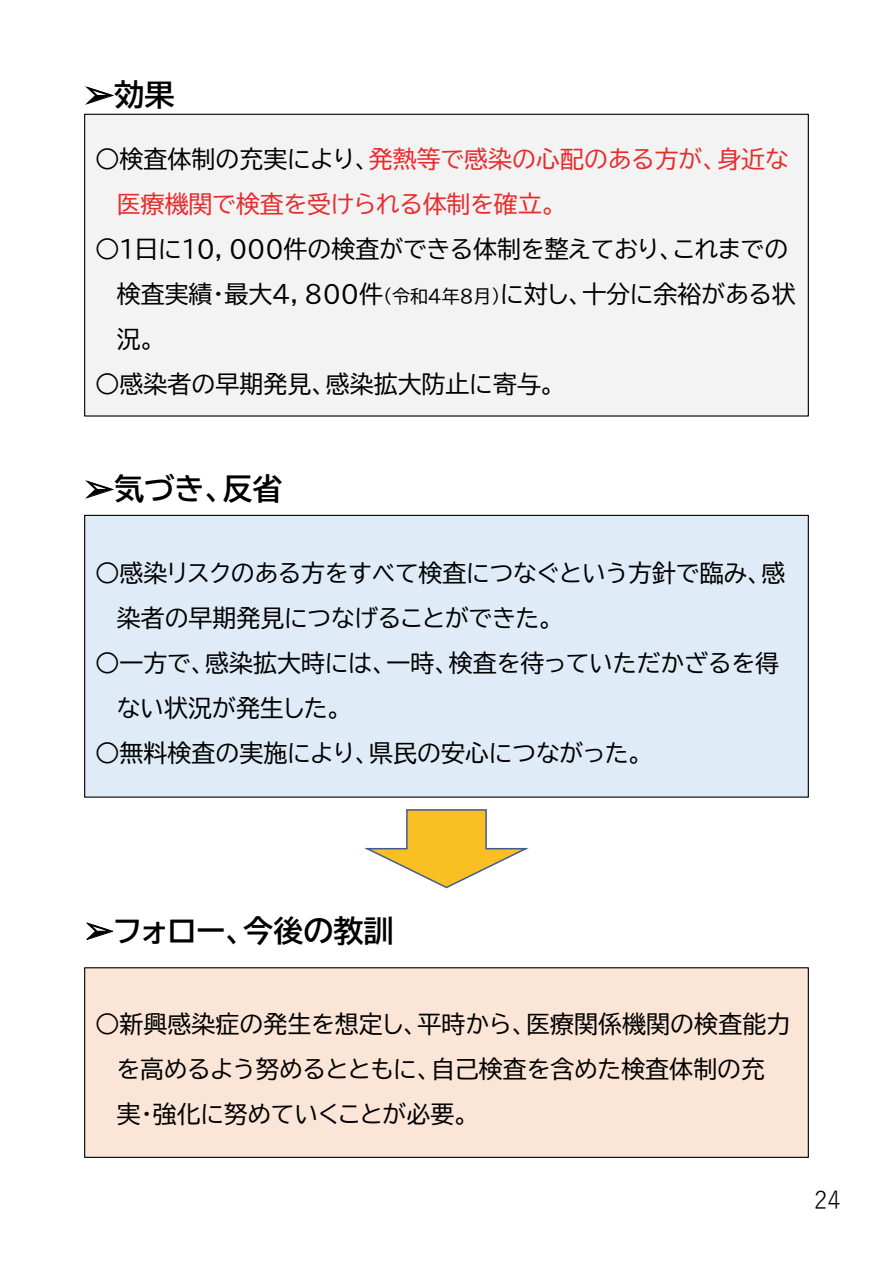
<style>
.page{position:relative;width:893px;height:1263px;background:#fff}
.page>*{position:absolute;margin:0;border:0;box-sizing:border-box;transform-origin:0 0}
.t1{font:30px "BIZ UDP Gothic Bold";color:#000}
.t2{font:24px/45px "BIZ UDP Gothic";color:#000}
.t3{font:24px/45px "BIZ UDP Gothic";color:#e72c2c}
.t4{font:24px "Yu Gothic";color:#000}
.s1{font-family:"MS Mincho"}
.s2{color:#000}
.s3{font-size:18px}
</style>
<div class="page">
<div style="left:85px;top:515px;width:723px;height:282px;background:#dfecf7"></div>
<div style="left:85px;top:968px;width:723px;height:189px;background:#fae5d7"></div>
<div style="left:84px;top:967px;width:725px;height:191px;border:1px solid #000"></div>
<svg style="left:365px;top:809px;width:164px;height:80px"></svg>
<div style="left:85px;top:114px;width:723px;height:302px;background:#f3f3f3"></div>
<p class="t1" style="left:84px;top:80px;width:92px"><span class="s1">➢</span>効果</p>
<p class="t3" style="left:117px;top:136px;width:673px;text-indent:-21px"><span class="s2">○検査体制の充実により、</span>発熱等で感染の心配のある方が、身近な医療機関で検査を受けられる体制を確立。</p>
<p class="t2" style="left:117px;top:226px;width:681px;text-indent:-21px">○１日に１０，０００件の検査ができる体制を整えており、これまでの検査実績・最大４，８００件<span class="s3">（令和４年8月）</span>に対し、十分に余裕がある状況。</p>
<p class="t2" style="left:96px;top:361px;width:461px">○感染者の早期発見、感染拡大防止に寄与。</p>
<p class="t1" style="left:84px;top:474px;width:200px"><span class="s1">➢</span>気づき、反省</p>
<p class="t2" style="left:117px;top:550px;width:670px;text-indent:-21px">○感染リスクのある方をすべて検査につなぐという方針で臨み、感染者の早期発見につなげることができた。</p>
<p class="t2" style="left:117px;top:640px;width:664px;text-indent:-21px">○一方で、感染拡大時には、一時、検査を待っていただかざるを得ない状況が発生した。</p>
<p class="t2" style="left:96px;top:730px;width:549px">○無料検査の実施により、県民の安心につながった。</p>
<p class="t1" style="left:84px;top:916px;width:311px"><span class="s1">➢</span>フォロー、今後の教訓</p>
<p class="t2" style="left:117px;top:1001px;width:675px;text-indent:-21px">○新興感染症の発生を想定し、平時から、医療関係機関の検査能力を高めるよう努めるとともに、自己検査を含めた検査体制の充実・強化に努めていくことが必要。</p>
<p class="t4" style="left:814px;top:1178px;width:28px">24</p>
</div>
